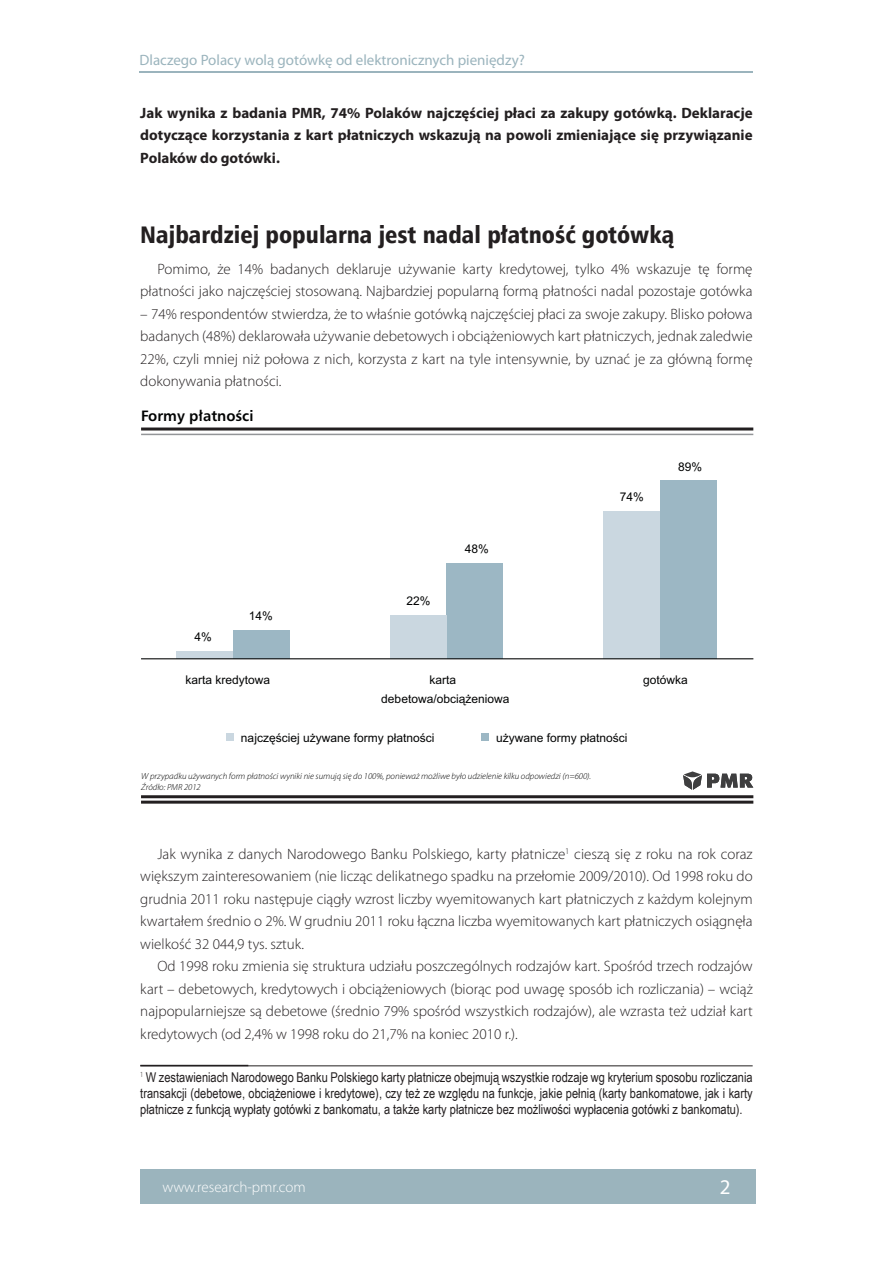
<style>
.page{position:relative;width:893px;height:1263px;background:#fff}
.page>*{position:absolute;margin:0;border:0;box-sizing:border-box;transform-origin:0 0}
.Podtytuł_1{font:24px "Humnst 777 Blk Cn EU";color:#231f20}
.Prosty_tekst{font:300 15px/22.5px "Myriad Pro";color:#231f20;text-align:justify}
.Prosty_tekst-2{font:700 15px/22.5px "Myriad Pro";color:#231f20;text-align:justify}
.PMR_-_NAZWA_RAPORTU{font:15px "Myriad Pro";color:#9bb4bd}
.t1{font:300 15px "Myriad Pro";color:#fff}
.t2{font:700 15px "Humnst 777 EU";color:#010202}
.Przypis_czarny{font:13.5px/16.2px "Arial Narrow";color:#231f20;text-align:justify}
.t3{font:12px "Arial";color:#010202}
.t4{font:italic 300 8.85px/10.5px "Myriad Pro";color:#010202}
</style>
<div class="page">
<div style="left:140px;top:1169px;width:615px;height:35px;background:#9bb4bd"></div>
<hr style="left:140px;top:71px;width:613px;height:1px;background:#9bb4bd">
<hr style="left:140px;top:1065px;width:613px;height:1px;background:#231f20">
<hr style="left:141px;top:795px;width:612px;height:3px;background:#231f20">
<hr style="left:141px;top:801px;width:612px;height:3px;background:#231f20">
<svg style="left:683px;top:771px;width:70px;height:19px"></svg>
<hr style="left:141px;top:427px;width:612px;height:3px;background:#231f20">
<hr style="left:141px;top:434px;width:612px;height:1px;background:#939598">
<div style="left:481px;top:733px;width:8px;height:8px;background:#9cb7c4"></div>
<div style="left:226px;top:733px;width:8px;height:8px;background:#cad7e0"></div>
<div style="left:660px;top:481px;width:57px;height:178px;background:#9cb7c4"></div>
<div style="left:446px;top:563px;width:57px;height:96px;background:#9cb7c4"></div>
<div style="left:233px;top:631px;width:57px;height:28px;background:#9cb7c4"></div>
<div style="left:603px;top:511px;width:57px;height:148px;background:#cad7e0"></div>
<div style="left:390px;top:615px;width:56px;height:44px;background:#cad7e0"></div>
<div style="left:176px;top:651px;width:57px;height:8px;background:#cad7e0"></div>
<hr style="left:141px;top:658px;width:612px;height:1px;background:#010202">
<p class="PMR_-_NAZWA_RAPORTU" style="left:140px;top:50px;width:387px">Dlaczego Polacy wolą gotówkę od elektronicznych pieniędzy?</p>
<p class="Prosty_tekst-2" style="left:140px;top:101px;width:614px">Jak wynika z badania PMR, 74% Polaków najczęściej płaci za zakupy gotówką. Deklaracje dotyczące korzystania z kart płatniczych wskazują na powoli zmieniające się przywiązanie Polaków do gotówki.</p>
<p class="Podtytuł_1" style="left:140px;top:219px;width:535px">Najbardziej popularna jest nadal płatność gotówką</p>
<p class="Prosty_tekst" style="left:140px;top:257px;width:614px;text-align:right">Pomimo, że 14% badanych deklaruje używanie karty kredytowej, tylko 4% wskazuje tę formę płatności jako najczęściej stosowaną. Najbardziej popularną formą płatności nadal pozostaje gotówka</p>
<p class="Prosty_tekst" style="left:140px;top:302px;width:614px">– 74% respondentów stwierdza, że to właśnie gotówką najczęściej płaci za swoje zakupy. Blisko połowa badanych (48%) deklarowała używanie debetowych i obciążeniowych kart płatniczych, jednak zaledwie 22%, czyli mniej niż połowa z nich, korzysta z kart na tyle intensywnie, by uznać je za główną formę dokonywania płatności.</p>
<p class="t2" style="left:141px;top:409px;width:114px">Formy płatności</p>
<p class="t3" style="left:195px;top:632px;width:19px">4%</p>
<p class="t3" style="left:249px;top:612px;width:26px">14%</p>
<p class="t3" style="left:186px;top:675px;width:86px">karta kredytowa</p>
<p class="t3" style="left:406px;top:596px;width:26px">22%</p>
<p class="t3" style="left:465px;top:544px;width:26px">48%</p>
<p class="t3" style="left:620px;top:492px;width:26px">74%</p>
<p class="t3" style="left:678px;top:462px;width:26px">89%</p>
<p class="t3" style="left:429px;top:675px;width:28px">karta</p>
<p class="t3" style="left:643px;top:675px;width:46px">gotówka</p>
<p class="t3" style="left:381px;top:694px;width:130px">debetowa/obciążeniowa</p>
<p class="t3" style="left:241px;top:733px;width:195px">najczęściej używane formy płatności</p>
<p class="t3" style="left:496px;top:733px;width:133px">używane formy płatności</p>
<p class="t4" style="left:141px;top:771px;width:451px">W przypadku używanych form płatności wyniki nie sumują się do 100%, ponieważ możliwe było udzielenie kilku odpowiedzi (n=600).<br>Źródło: PMR 2012</p>
<p class="Prosty_tekst" style="left:140px;top:842px;width:614px;text-indent:17px">Jak wynika z danych Narodowego Banku Polskiego, karty płatnicze cieszą się z roku na rok coraz większym zainteresowaniem (nie licząc delikatnego spadku na przełomie 2009/2010). Od 1998 roku do grudnia 2011 roku następuje ciągły wzrost liczby wyemitowanych kart płatniczych z każdym kolejnym kwartałem średnio o 2%. W grudniu 2011 roku łączna liczba wyemitowanych kart płatniczych osiągnęła wielkość 32 044,9 tys. sztuk.</p>
<p class="Prosty_tekst" style="left:140px;top:955px;width:614px;text-indent:17px">Od 1998 roku zmienia się struktura udziału poszczególnych rodzajów kart. Spośród trzech rodzajów kart – debetowych, kredytowych i obciążeniowych (biorąc pod uwagę sposób ich rozliczania) – wciąż najpopularniejsze są debetowe (średnio 79% spośród wszystkich rodzajów), ale wzrasta też udział kart kredytowych (od 2,4% w 1998 roku do 21,7% na koniec 2010 r.).</p>
<p class="Przypis_czarny" style="left:140px;top:1068px;width:614px;text-indent:5px">W zestawieniach Narodowego Banku Polskiego karty płatnicze obejmują wszystkie rodzaje wg kryterium sposobu rozliczania transakcji (debetowe, obciążeniowe i kredytowe), czy też ze względu na funkcje, jakie pełnią (karty bankomatowe, jak i karty płatnicze z funkcją wypłaty gotówki z bankomatu, a także karty płatnicze bez możliwości wypłacenia gotówki z bankomatu).</p>
<p class="t1" style="left:162px;top:1178px;width:145px">www.research-pmr.com</p>
</div>
